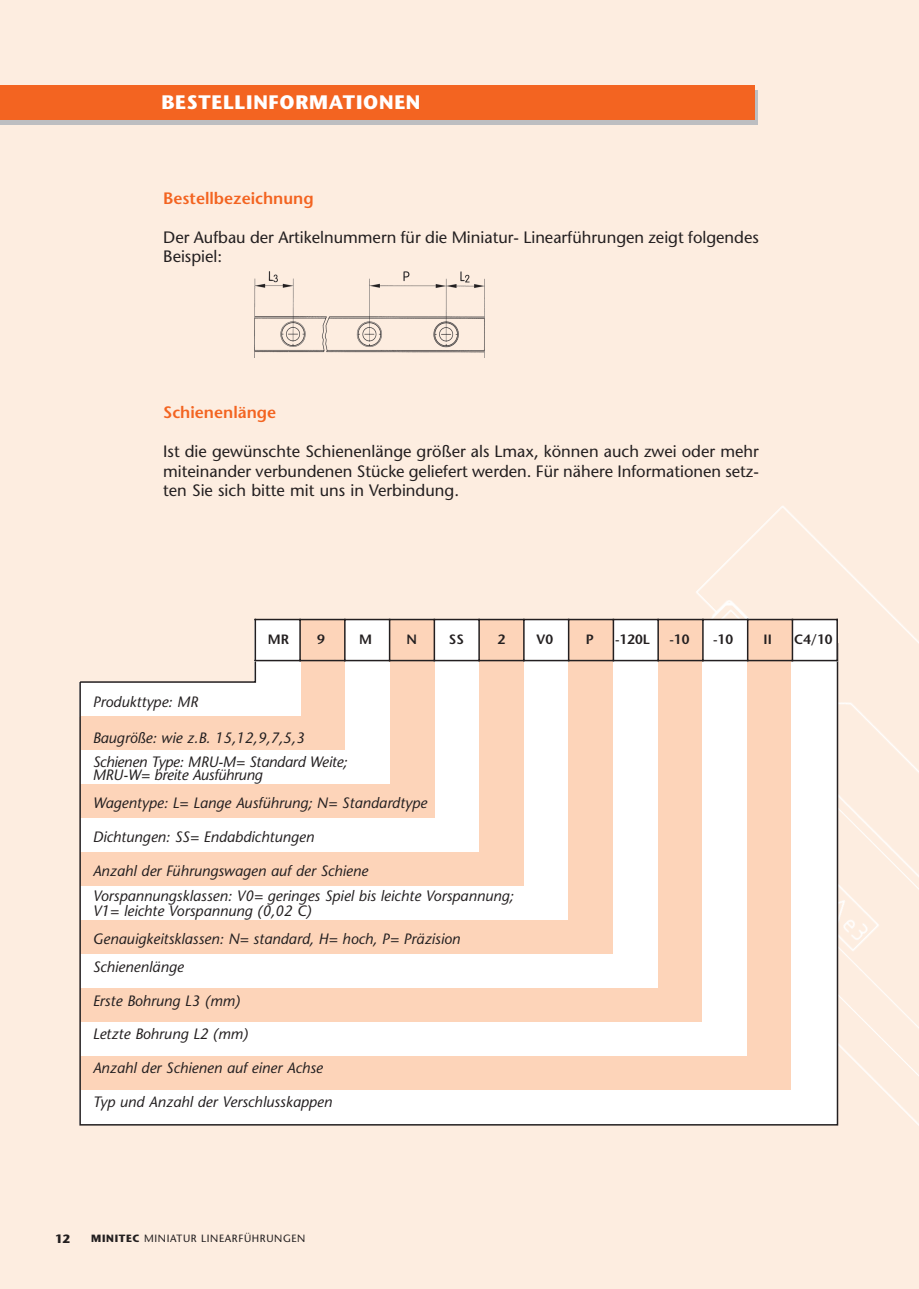
<style>
.page{position:relative;width:919px;height:1289px;background:#fff}
.page>*{position:absolute;margin:0;border:0;box-sizing:border-box;transform-origin:0 0}
.t1{font:700 19.5px "Stone Sans";letter-spacing:.04em;color:#fff}
.t2{font:16.5px/19.5px "Stone Sans";color:#231f20}
.t3{font:600 16.5px "Stone Sans";color:#f36421}
.t4{font:italic 15px/27.8px "Stone Sans";color:#231f20}
.t5{font:600 13.5px "Stone Sans";color:#231f20}
.t6{font:700 12px "Stone Sans";color:#231f20}
.t7{font:10.5px "Stone Sans";letter-spacing:.055em;color:#231f20}
.s1{font-weight:700}
</style>
<div class="page">
<div style="left:0;top:1px;width:918px;height:1287px;background:#fdede0"></div>
<div style="left:1px;top:90px;width:757px;height:34px;background:#bdbec1"></div>
<div style="left:0;top:85px;width:755px;height:35px;background:#f36421"></div>
<img style="left:696px;top:506px;width:222px;height:620px">
<img style="left:254px;top:271px;width:231px;height:86px">
<svg style="left:79px;top:642px;width:759px;height:484px;background:#fce9dd"></svg>
<div style="left:254px;top:618px;width:46px;height:43px;background:#fff"></div>
<div style="left:300px;top:618px;width:45px;height:43px;background:#fdd4b9"></div>
<div style="left:345px;top:618px;width:44px;height:43px;background:#fff"></div>
<div style="left:389px;top:618px;width:45px;height:43px;background:#fdd4b9"></div>
<div style="left:434px;top:618px;width:45px;height:43px;background:#fff"></div>
<div style="left:479px;top:618px;width:45px;height:43px;background:#fdd4b9"></div>
<div style="left:524px;top:618px;width:44px;height:43px;background:#fff"></div>
<div style="left:568px;top:618px;width:45px;height:43px;background:#fdd4b9"></div>
<div style="left:613px;top:618px;width:45px;height:43px;background:#fff"></div>
<div style="left:658px;top:618px;width:44px;height:43px;background:#fdd4b9"></div>
<div style="left:702px;top:618px;width:45px;height:43px;background:#fff"></div>
<div style="left:747px;top:618px;width:45px;height:43px;background:#fdd4b9"></div>
<div style="left:792px;top:618px;width:45px;height:43px;background:#fff"></div>
<hr style="left:254px;top:618px;width:2px;height:43px;background:#231f20">
<hr style="left:299px;top:618px;width:2px;height:43px;background:#231f20">
<hr style="left:344px;top:618px;width:1px;height:43px;background:#231f20">
<hr style="left:389px;top:618px;width:1px;height:43px;background:#231f20">
<hr style="left:433px;top:618px;width:2px;height:43px;background:#231f20">
<hr style="left:478px;top:618px;width:2px;height:43px;background:#231f20">
<hr style="left:523px;top:618px;width:1px;height:43px;background:#231f20">
<hr style="left:568px;top:618px;width:1px;height:43px;background:#231f20">
<hr style="left:612px;top:618px;width:2px;height:43px;background:#231f20">
<hr style="left:657px;top:618px;width:2px;height:43px;background:#231f20">
<hr style="left:702px;top:618px;width:1px;height:43px;background:#231f20">
<hr style="left:746px;top:618px;width:2px;height:43px;background:#231f20">
<hr style="left:791px;top:618px;width:2px;height:43px;background:#231f20">
<hr style="left:836px;top:618px;width:1px;height:43px;background:#231f20">
<hr style="left:254px;top:618px;width:583px;height:2px;background:#231f20">
<hr style="left:254px;top:659px;width:583px;height:2px;background:#231f20">
<h1 class="t1" style="left:161px;top:95px;width:260px">BESTELLINFORMATIONEN</h1>
<p class="t3" style="left:163px;top:191px;width:152px">Bestellbezeichnung</p>
<p class="t2" style="left:163px;top:229px;width:597px">Der Aufbau der Artikelnummern für die Miniatur- Linearführungen zeigt folgendes<br>Beispiel:</p>
<p class="t3" style="left:163px;top:406px;width:114px">Schienenlänge</p>
<p class="t2" style="left:163px;top:443px;width:597px;text-align:justify">Ist die gewünschte Schienenlänge größer als Lmax, können auch zwei oder mehr miteinander verbundenen Stücke geliefert werden. Für nähere Informationen setz&shy;ten Sie sich bitte mit uns in Verbindung.</p>
<p class="t5" style="left:268px;top:634px;width:23px">MR</p>
<p class="t5" style="left:317px;top:634px;width:9px">9</p>
<p class="t5" style="left:359px;top:634px;width:14px">M</p>
<p class="t5" style="left:406px;top:634px;width:12px">N</p>
<p class="t5" style="left:449px;top:634px;width:17px">SS</p>
<p class="t5" style="left:497px;top:634px;width:9px">2</p>
<p class="t5" style="left:536px;top:634px;width:18px">V0</p>
<p class="t5" style="left:585px;top:634px;width:10px">P</p>
<p class="t5" style="left:615px;top:634px;width:36px">-120L</p>
<p class="t5" style="left:669px;top:634px;width:21px">-10</p>
<p class="t5" style="left:713px;top:634px;width:21px">-10</p>
<p class="t5" style="left:763px;top:634px;width:10px">II</p>
<p class="t5" style="left:794px;top:634px;width:40px">C4/10</p>
<p class="t4" style="left:93px;top:690px;width:107px">Produkttype: MR</p>
<p class="t4" style="left:93px;top:727px;width:256px;line-height:24.2px">Baugröße: wie z.B. 15,12,9,7,5,3<br>Schienen Type: MRU-M= Standard Weite;</p>
<p class="t4" style="left:93px;top:762px;width:336px">MRU-W= breite Ausführung<br>Wagentype: L= Lange Ausführung; N= Standardtype</p>
<p class="t4" style="left:93px;top:824px;width:223px">Dichtungen: SS= Endabdichtungen</p>
<p class="t4" style="left:93px;top:859px;width:422px;line-height:25.7px">Anzahl der Führungswagen auf der Schiene<br>Vorspannungsklassen: V0= geringes Spiel bis leichte Vorspannung;</p>
<p class="t4" style="left:93px;top:898px;width:369px">V1= leichte Vorspannung (0,02 C)<br>Genauigkeitsklassen: N= standard, H= hoch, P= Präzision<br>Schienenlänge</p>
<p class="t4" style="left:93px;top:988px;width:149px">Erste Bohrung L3 (mm)</p>
<p class="t4" style="left:93px;top:1021px;width:157px">Letzte Bohrung L2 (mm)</p>
<p class="t4" style="left:93px;top:1055px;width:232px">Anzahl der Schienen auf einer Achse</p>
<p class="t4" style="left:93px;top:1089px;width:241px">Typ und Anzahl der Verschlusskappen</p>
<p class="t6" style="left:55px;top:1234px;width:17px">12</p>
<p class="t7" style="left:91px;top:1234px;width:216px"><span class="s1">MINITEC</span> MINIATUR LINEARFÜHRUNGEN</p>
</div>
